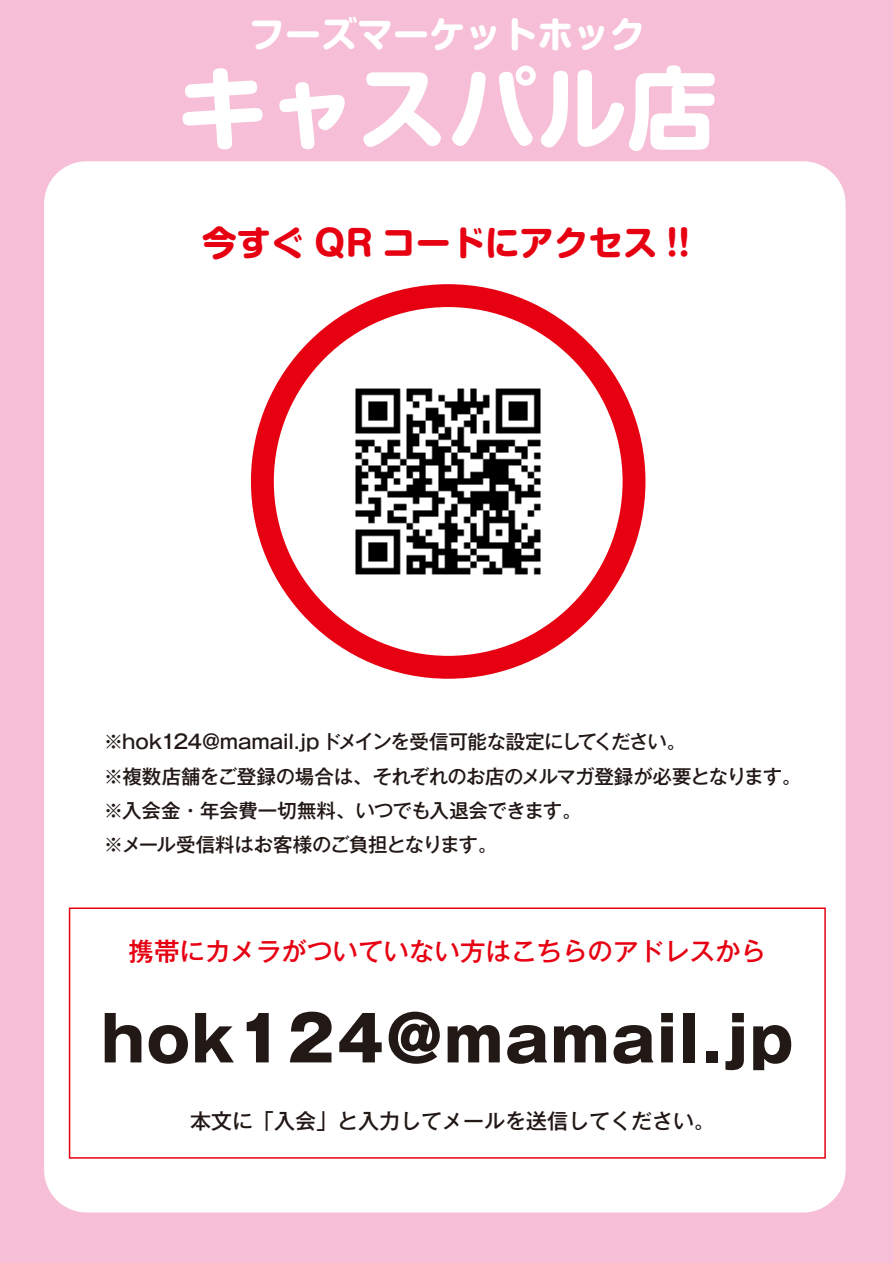
<style>
.page{position:relative;width:893px;height:1263px;background:#f6bfd7}
.page>*{position:absolute;margin:0;border:0;box-sizing:border-box;transform-origin:0 0}
.t1{font:700 90px "Shin M Go Pro";color:#fff}
.t2{font:800 61.5px "Gothic MB101 Pro";letter-spacing:.05em;color:#221815}
.t3{font:700 36px "Shin M Go Pro";color:#fff}
.t4{font:700 34.5px "Shin M Go Pro";color:#e60012}
.t5{font:500 25.5px "Gothic MB101 Pro";color:#e60012}
.t6{font:500 21px "Gothic MB101 Pro";color:#221815}
.t7{font:500 19.5px/34.2px "Gothic MB101 Pro";letter-spacing:-.03em;color:#221815}
</style>
<div class="page">
<div style="left:44px;top:161px;width:802px;height:1051px;background:#fff;border-radius:43px"></div>
<img style="left:355px;top:388px;width:186px;height:187px">
<div style="left:251px;top:284px;width:394px;height:395px;border:23px solid #e60012;border-radius:50%"></div>
<div style="left:69px;top:907px;width:757px;height:252px;border:2px solid #e60012"></div>
<h3 class="t3" style="left:249px;top:4px;width:397px">フーズマーケットホック</h3>
<h1 class="t1" style="left:177px;top:35px;width:541px">キャスパル店</h1>
<h3 class="t4" style="left:202px;top:214px;width:490px">今すぐ QR コードにアクセス !!</h3>
<p class="t7" style="left:104px;top:722px;width:699px">※hok124@mamail.jpドメインを受信可能な設定にしてください。<br>※複数店舗をご登録の場合は、それぞれのお店のメルマガ登録が必要となります。※入会金・年会費一切無料、いつでも入退会できます。<br>※メール受信料はお客様のご負担となります。</p>
<h3 class="t5" style="left:129px;top:930px;width:639px">携帯にカメラがついていない方はこちらのアドレスから</h3>
<h2 class="t2" style="left:102px;top:987px;width:692px">hok124@mamail.jp</h2>
<p class="t6" style="left:190px;top:1104px;width:526px">本文に「入会」と入力してメールを送信してください。</p>
</div>
